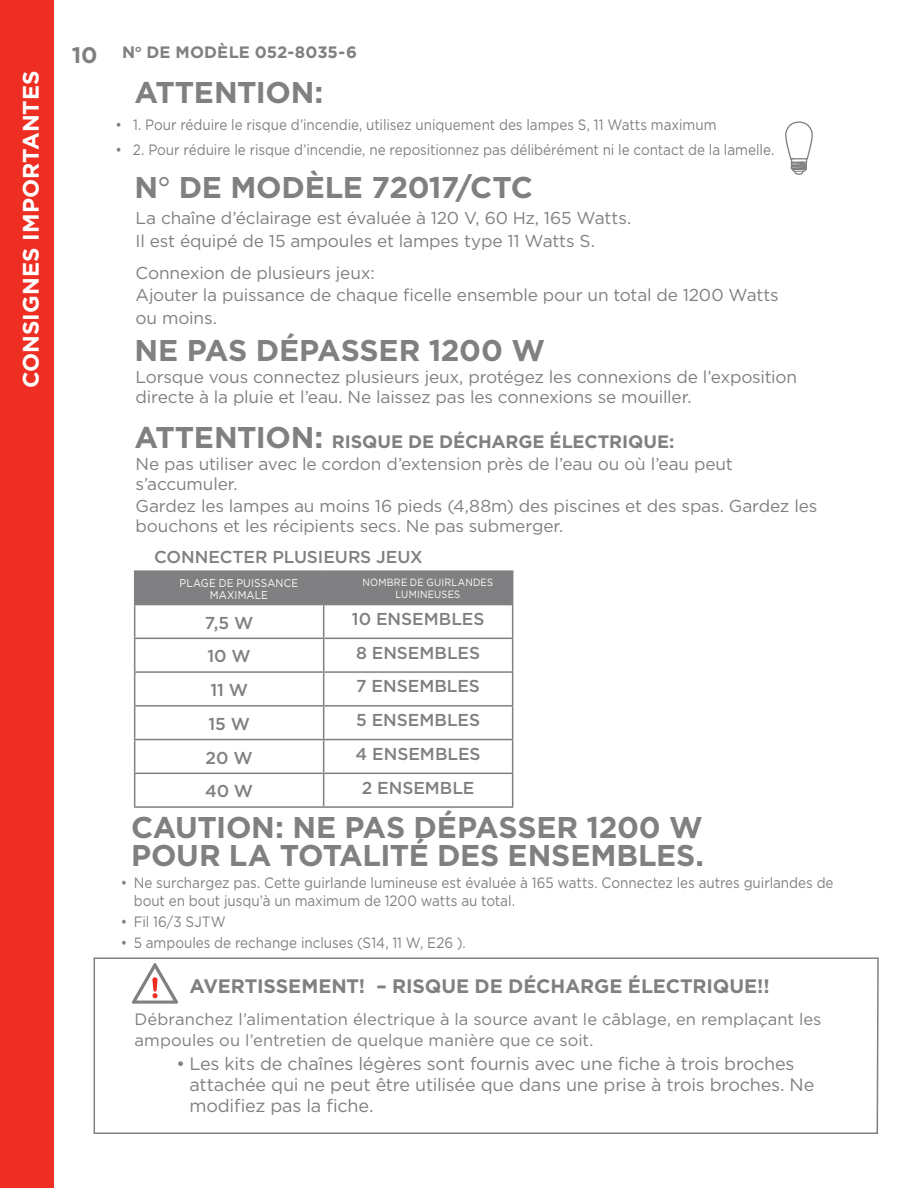
<style>
.page{position:relative;width:918px;height:1188px;background:#fff}
.page>*{position:absolute;margin:0;border:0;box-sizing:border-box;transform-origin:0 0}
.t1{font:700 30px/28.5px "Gotham";letter-spacing:-.01em;color:#808083}
.t2{font:700 22.5px "Gotham";letter-spacing:.005em;color:#fff}
.t3{font:700 22.5px "Gotham";color:#808083}
.t4{font:700 19.5px "Gotham";letter-spacing:-.01em;color:#808083}
.t5{font:18px/21px "Gotham";letter-spacing:-.015em;color:#808083}
.t6{font:700 18px "Gotham";letter-spacing:-.005em;color:#808083}
.t7{font:17.25px/22.5px "Gotham";letter-spacing:-.01em;color:#808083}
.t8{font:500 17.25px "Gotham";color:#808083}
.t9{font:16.5px/21px "Gotham";color:#808083}
.t10{font:700 16.5px "Gotham";letter-spacing:.01em;color:#808083}
.t11{font:15px/18px "Gotham";letter-spacing:-.005em;color:#808083;scale:.9 1}
.t12{font:11.25px/12px "Gotham";letter-spacing:.015em;color:#fff;scale:.9 1}
.t13{font:10.5px/12px "Gotham";letter-spacing:.02em;color:#fff;scale:.9 1}
.s1{font-family:"Frutiger";font-weight:400;font-stretch:condensed}
.s2{font-size:30px}
.s3{color:#808083}
</style>
<div class="page">
<div style="left:0;top:0;width:54px;height:1188px;background:#ee2e22"></div>
<div style="left:135px;top:572px;width:377px;height:32px;background:#808083"></div>
<hr style="left:323px;top:572px;width:1px;height:32px;background:#808083">
<hr style="left:323px;top:605px;width:1px;height:33px;background:#808083">
<hr style="left:323px;top:639px;width:1px;height:32px;background:#808083">
<hr style="left:323px;top:673px;width:1px;height:32px;background:#808083">
<hr style="left:323px;top:707px;width:1px;height:32px;background:#808083">
<hr style="left:323px;top:740px;width:1px;height:33px;background:#808083">
<hr style="left:323px;top:774px;width:1px;height:32px;background:#808083">
<hr style="left:134px;top:570px;width:190px;height:2px;background:#808083">
<hr style="left:134px;top:572px;width:1px;height:32px;background:#808083">
<hr style="left:324px;top:570px;width:189px;height:2px;background:#808083">
<hr style="left:512px;top:572px;width:1px;height:32px;background:#808083">
<hr style="left:134px;top:604px;width:190px;height:1px;background:#808083">
<hr style="left:134px;top:605px;width:1px;height:33px;background:#808083">
<hr style="left:324px;top:604px;width:189px;height:1px;background:#808083">
<hr style="left:512px;top:605px;width:1px;height:33px;background:#808083">
<hr style="left:134px;top:638px;width:190px;height:1px;background:#808083">
<hr style="left:134px;top:639px;width:1px;height:32px;background:#808083">
<hr style="left:324px;top:638px;width:189px;height:1px;background:#808083">
<hr style="left:512px;top:639px;width:1px;height:32px;background:#808083">
<hr style="left:134px;top:671px;width:190px;height:2px;background:#808083">
<hr style="left:134px;top:673px;width:1px;height:32px;background:#808083">
<hr style="left:324px;top:671px;width:189px;height:2px;background:#808083">
<hr style="left:512px;top:673px;width:1px;height:32px;background:#808083">
<hr style="left:134px;top:705px;width:190px;height:2px;background:#808083">
<hr style="left:134px;top:707px;width:1px;height:32px;background:#808083">
<hr style="left:324px;top:705px;width:189px;height:2px;background:#808083">
<hr style="left:512px;top:707px;width:1px;height:32px;background:#808083">
<hr style="left:134px;top:739px;width:190px;height:1px;background:#808083">
<hr style="left:134px;top:740px;width:1px;height:33px;background:#808083">
<hr style="left:324px;top:739px;width:189px;height:1px;background:#808083">
<hr style="left:512px;top:740px;width:1px;height:33px;background:#808083">
<hr style="left:134px;top:773px;width:190px;height:1px;background:#808083">
<hr style="left:134px;top:774px;width:1px;height:32px;background:#808083">
<hr style="left:324px;top:773px;width:189px;height:1px;background:#808083">
<hr style="left:512px;top:774px;width:1px;height:32px;background:#808083">
<hr style="left:134px;top:806px;width:190px;height:2px;background:#808083">
<hr style="left:324px;top:806px;width:189px;height:2px;background:#808083">
<svg style="left:93px;top:957px;width:786px;height:177px"></svg>
<svg style="left:132px;top:963px;width:46px;height:41px"></svg>
<svg style="left:785px;top:121px;width:28px;height:54px"></svg>
<h2 class="t2" style="left:18px;top:388px;width:319px;rotate:-90deg">CONSIGNES IMPORTANTES</h2>
<h2 class="t3" style="left:72px;top:42px;width:27px">10</h2>
<p class="t10" style="left:122px;top:42px;width:236px">N<sup>o</sup> DE MODÈLE 052-8035-6</p>
<h1 class="t1" style="left:135px;top:78px;width:190px">ATTENTION:</h1>
<p class="t11" style="left:116px;top:116px;width:669px">• 1. Pour réduire le risque d’incendie, utilisez uniquement des lampes S, 11 Watts maximum</p>
<p class="t11" style="left:116px;top:141px;width:733px">• 2. Pour réduire le risque d’incendie, ne repositionnez pas délibérément ni le contact de la lamelle.</p>
<h1 class="t1" style="left:135px;top:173px;width:400px">N<span class="s1">°</span> DE MODÈLE 72017/CTC</h1>
<p class="t7" style="left:136px;top:207px;width:497px">La chaîne d’éclairage est évaluée à 120 V, 60 Hz, 165 Watts.<br>Il est équipé de 15 ampoules et lampes type 11 Watts S.</p>
<p class="t7" style="left:136px;top:261px;width:645px">Connexion de plusieurs jeux:<br>Ajouter la puissance de chaque ficelle ensemble pour un total de 1200 Watts ou moins.</p>
<h1 class="t1" style="left:135px;top:335px;width:412px">NE PAS DÉPASSER 1200 W</h1>
<p class="t7" style="left:136px;top:367px;width:663px;line-height:19.5px">Lorsque vous connectez plusieurs jeux, protégez les connexions de l’exposition directe à la pluie et l’eau. Ne laissez pas les connexions se mouiller.</p>
<p class="t6" style="left:135px;top:431px;width:541px"><span class="s2">ATTENTION:</span> RISQUE DE DÉCHARGE ÉLECTRIQUE:</p>
<p class="t7" style="left:136px;top:454px;width:599px;line-height:19.5px">Ne pas utiliser avec le cordon d’extension près de l’eau ou où l’eau peut s’accumuler.</p>
<p class="t7" style="left:136px;top:496px;width:683px;line-height:19.5px">Gardez les lampes au moins 16 pieds (4,88m) des piscines et des spas. Gardez les bouchons et les récipients secs. Ne pas submerger.</p>
<p class="t8" style="left:154px;top:547px;width:270px">CONNECTER PLUSIEURS JEUX</p>
<p class="t12" style="left:210px;top:576px;width:100px;text-indent:-43px"><span class="s3">•</span> PLAGE DE PUISSANCE<br>MAXIMALE</p>
<p class="t13" style="left:396px;top:576px;width:110px;text-indent:-46px"><span class="s3">•</span> NOMBRE DE GUIRLANDES<br>LUMINEUSES</p>
<p class="t8" style="left:205px;top:613px;width:50px">7,5 W</p>
<p class="t8" style="left:352px;top:609px;width:134px">10 ENSEMBLES</p>
<p class="t8" style="left:207px;top:646px;width:45px">10 W</p>
<p class="t8" style="left:356px;top:643px;width:126px">8 ENSEMBLES</p>
<p class="t8" style="left:210px;top:680px;width:39px">11 W</p>
<p class="t8" style="left:356px;top:677px;width:125px">7 ENSEMBLES</p>
<p class="t8" style="left:208px;top:714px;width:43px">15 W</p>
<p class="t8" style="left:356px;top:710px;width:125px">5 ENSEMBLES</p>
<p class="t8" style="left:206px;top:748px;width:48px">20 W</p>
<p class="t8" style="left:356px;top:744px;width:126px">4 ENSEMBLES</p>
<p class="t8" style="left:205px;top:781px;width:50px">40 W</p>
<p class="t8" style="left:362px;top:778px;width:114px">2 ENSEMBLE</p>
<h1 class="t1" style="left:131px;top:812px;width:575px">CAUTION: NE PAS DÉPASSER 1200 W<br>POUR LA TOTALITÉ DES ENSEMBLES.</h1>
<p class="t11" style="left:134px;top:873px;width:779px;text-indent:-13px">• Ne surchargez pas. Cette guirlande lumineuse est évaluée à 165 watts. Connectez les autres guirlandes de bout en bout jusqu’à un maximum de 1200 watts au total.</p>
<p class="t11" style="left:121px;top:912px;width:118px">• Fil 16/3 SJTW</p>
<p class="t11" style="left:121px;top:933px;width:385px">• 5 ampoules de rechange incluses (S14, 11 W, E26 ).</p>
<p class="t4" style="left:190px;top:975px;width:582px">AVERTISSEMENT! – RISQUE DE DÉCHARGE ÉLECTRIQUE!!</p>
<p class="t9" style="left:135px;top:1008px;width:688px">Débranchez l’alimentation électrique à la source avant le câblage, en remplaçant les ampoules ou l’entretien de quelque manière que ce soit.</p>
<p class="t5" style="left:190px;top:1053px;width:626px;text-indent:-13px">• Les kits de chaînes légères sont fournis avec une fiche à trois broches attachée qui ne peut être utilisée que dans une prise à trois broches. Ne modifiez pas la fiche.</p>
</div>
